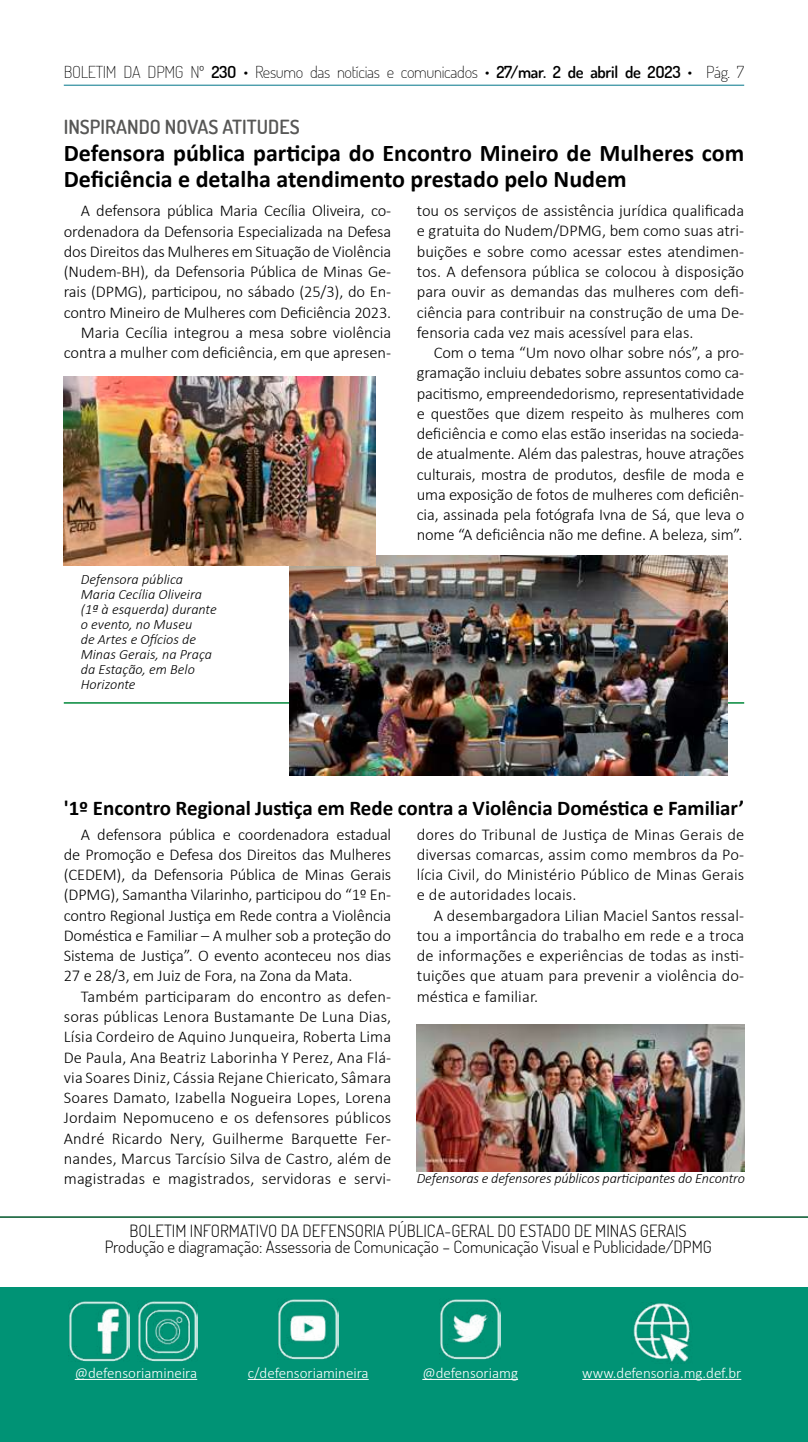
<style>
.page{position:relative;width:808px;height:1442px;background:#fff}
.page>*{position:absolute;margin:0;border:0;box-sizing:border-box;transform-origin:0 0}
.t1{font:700 24px/25.5px "Calibri";color:#000}
.t2{font:700 21px "Calibri";color:#000}
.t3{font:600 19.5px "Dosis";color:#575756}
.t4{font:300 16.8px/16.5px "Dosis";color:#000;text-align:center}
.t5{font:300 16.5px/20.2px "Calibri";letter-spacing:-.01em;color:#000;text-align:justify}
.t6{font:200 16.5px "Dosis";letter-spacing:-.02em;color:#000}
.t7{font:300 15px "Calibri";color:#fff}
.t8{font:italic 300 14.25px/15px "Calibri";color:#000}
.s1{font-weight:600}
</style>
<div class="page">
<hr style="left:64px;top:85px;width:680px;height:1px;background:#00768a">
<hr style="left:64px;top:702px;width:680px;height:1px;background:#008739">
<img style="left:417px;top:1024px;width:327px;height:147px">
<img style="left:289px;top:556px;width:438px;height:219px">
<img style="left:64px;top:376px;width:312px;height:189px">
<div style="left:0;top:1287px;width:808px;height:154px;background:#009375"></div>
<hr style="left:582px;top:1379px;width:159px;height:1px;background:#fff">
<hr style="left:248px;top:1379px;width:121px;height:1px;background:#fff">
<hr style="left:422px;top:1379px;width:96px;height:1px;background:#fff">
<hr style="left:75px;top:1379px;width:122px;height:1px;background:#fff">
<img style="left:69px;top:1301px;width:60px;height:60px">
<img style="left:137px;top:1301px;width:61px;height:60px">
<img style="left:278px;top:1299px;width:61px;height:60px">
<img style="left:440px;top:1299px;width:60px;height:60px">
<img style="left:633px;top:1302px;width:57px;height:60px">
<hr style="left:0;top:1216px;width:808px;height:1px;background:#00552a">
<p class="t6" style="left:64px;top:61px;width:682px">BOLETIM DA DPMG Nº <span class="s1">23O</span> • Resumo das notícias e comunicados • <span class="s1">27/mar. 2 de abril de 2O23</span> • Pág. 7</p>
<p class="t3" style="left:64px;top:114px;width:237px">INSPIRANDO NOVAS ATITUDES</p>
<h1 class="t1" style="left:64px;top:140px;width:682px">Defensora pública participa do Encontro Mineiro de Mulheres com<br>Deficiência e detalha atendimento prestado pelo Nudem</h1>
<p class="t5" style="left:64px;top:200px;width:329px;text-align:right">A defensora pública Maria Cecília Oliveira, co&shy;ordenadora da Defensoria Especializada na Defesa dos Direitos das Mulheres em Situação de Violência (Nudem-BH), da Defensoria Pública de Minas Ge&shy;rais (DPMG), participou, no sábado (25/3), do En&shy;contro Mineiro de Mulheres com Deficiência 2023.<br>Maria Cecília integrou a mesa sobre violência contra a mulher com deficiência, em que apresen-</p>
<p class="t5" style="left:417px;top:200px;width:329px">tou os serviços de assistência jurídica qualificada e gratuita do Nudem/DPMG, bem como suas atri&shy;buições e sobre como acessar estes atendimen&shy;tos. A defensora pública se colocou à disposição para ouvir as demandas das mulheres com defi&shy;ciência para contribuir na construção de uma De&shy;fensoria cada vez mais acessível para elas.</p>
<p class="t5" style="left:417px;top:342px;width:329px;text-indent:17px">Com o tema “Um novo olhar sobre nós”, a pro&shy;gramação incluiu debates sobre assuntos como ca&shy;pacitismo, empreendedorismo, representatividade e questões que dizem respeito às mulheres com deficiência e como elas estão inseridas na socieda&shy;de atualmente. Além das palestras, houve atrações culturais, mostra de produtos, desfile de moda e uma exposição de fotos de mulheres com deficiên&shy;cia, assinada pela fotógrafa Ivna de Sá, que leva o nome “A deficiência não me define. A beleza, sim”.</p>
<p class="t8" style="left:81px;top:571px;width:138px">Defensora pública<br>Maria Cecília Oliveira (1ª à esquerda) durante o evento, no Museu<br>de Artes e Ofícios de<br>Minas Gerais, na Praça da Estação, em Belo<br>Horizonte</p>
<p class="t2" style="left:64px;top:793px;width:682px">'1º Encontro Regional Justiça em Rede contra a Violência Doméstica e Familiar’</p>
<p class="t5" style="left:64px;top:824px;width:329px;text-indent:17px">A defensora pública e coordenadora estadual de Promoção e Defesa dos Direitos das Mulheres (CEDEM), da Defensoria Pública de Minas Gerais (DPMG), Samantha Vilarinho, participou do “1º En&shy;contro Regional Justiça em Rede contra a Violência Doméstica e Familiar – A mulher sob a proteção do Sistema de Justiça”. O evento aconteceu nos dias 27 e 28/3, em Juiz de Fora, na Zona da Mata.</p>
<p class="t5" style="left:64px;top:986px;width:329px;text-indent:17px">Também participaram do encontro as defen&shy;soras públicas Lenora Bustamante De Luna Dias, Lísia Cordeiro de Aquino Junqueira, Roberta Lima De Paula, Ana Beatriz Laborinha Y Perez, Ana Flá&shy;via Soares Diniz, Cássia Rejane Chiericato, Sâmara Soares Damato, Izabella Nogueira Lopes, Lorena Jordaim Nepomuceno e os defensores públicos André Ricardo Nery, Guilherme Barquette Fer&shy;nandes, Marcus Tarcísio Silva de Castro, além de magistradas e magistrados, servidoras e servi-</p>
<p class="t5" style="left:417px;top:824px;width:329px">dores do Tribunal de Justiça de Minas Gerais de diversas comarcas, assim como membros da Po&shy;lícia Civil, do Ministério Público de Minas Gerais e de autoridades locais.</p>
<p class="t5" style="left:417px;top:905px;width:329px;text-indent:17px">A desembargadora Lilian Maciel Santos ressal&shy;tou a importância do trabalho em rede e a troca de informações e experiências de todas as insti&shy;tuições que atuam para prevenir a violência do&shy;méstica e familiar.</p>
<p class="t8" style="left:417px;top:1170px;width:330px">Defensoras e defensores públicos participantes do Encontro</p>
<p class="t4" style="left:105px;top:1221px;width:609px">BOLETIM INFORMATIVO DA DEFENSORIA PÚBLICA-GERAL DO ESTADO DE MINAS GERAIS<br>Produção e diagramação: Assessoria de Comunicação – Comunicação Visual e Publicidade/DPMG</p>
<p class="t7" style="left:75px;top:1363px;width:124px">@defensoriamineira</p>
<p class="t7" style="left:248px;top:1363px;width:122px">c/defensoriamineira</p>
<p class="t7" style="left:422px;top:1363px;width:97px">@defensoriamg</p>
<p class="t7" style="left:582px;top:1363px;width:160px">www.defensoria.mg.def.br</p>
</div>
